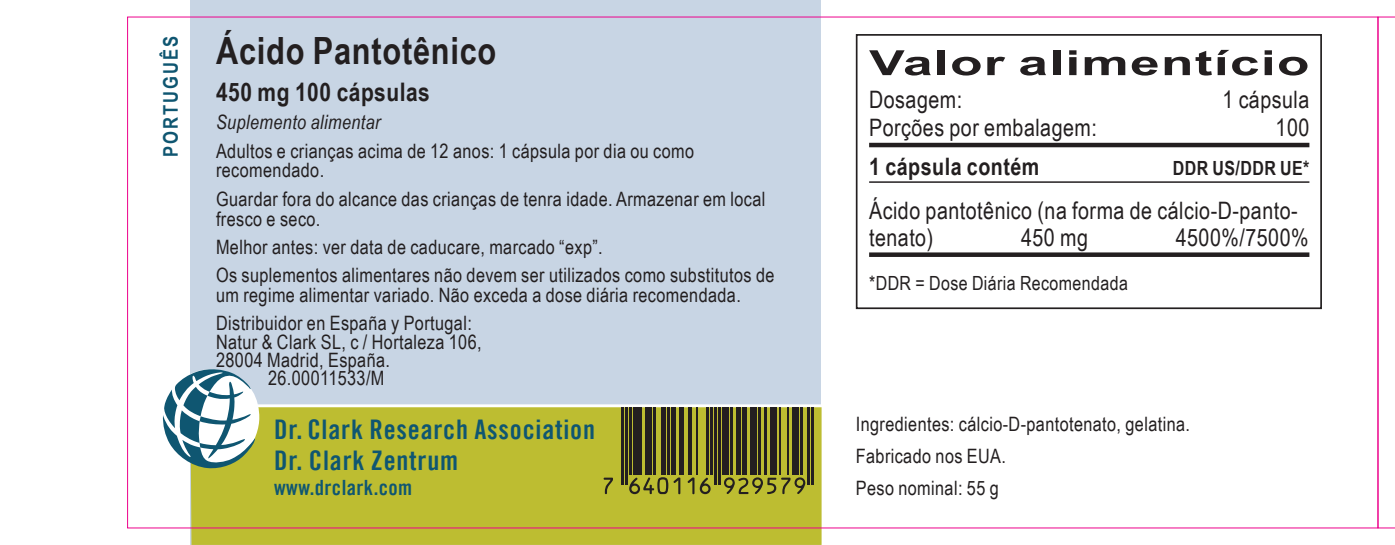
<style>
.page{position:relative;width:1395px;height:545px;background:#fff}
.page>*{position:absolute;margin:0;border:0;box-sizing:border-box;transform-origin:0 0}
.t1{font:700 37.5px "Arial Narrow";letter-spacing:.02em;color:#231f20}
.t2{font:700 34.8px "Arial Narrow";letter-spacing:.02em;color:#231f20;scale:1.87 1}
.t3{font:27px/31.2px "Trade Gothic LT Bold Cond Twenty";letter-spacing:.03em;color:#0f5671}
.t4{font:700 25.5px "Arial Narrow";letter-spacing:.02em;color:#231f20}
.t5{font:24px/27px "Arial Narrow";letter-spacing:.02em;color:#231f20}
.t6{font:700 24px "Arial Narrow";letter-spacing:.02em;color:#231f20}
.t7{font:21px "Trade Gothic LT Bold Cond Twenty";letter-spacing:.02em;color:#0f5671}
.t8{font:700 20.1px "Arial Narrow";letter-spacing:.1em;color:#0f5671}
.t9{font:19.8px/19.8px "Arial Narrow";letter-spacing:.02em;color:#231f20}
.t10{font:italic 19.8px "Arial Narrow";letter-spacing:.02em;color:#231f20}
.t11{font:19.5px "Arial Narrow";letter-spacing:.02em;color:#231f20}
.t12{font:700 19.5px "Arial Narrow";letter-spacing:.02em;color:#231f20}
</style>
<div class="page">
<div style="left:190px;top:0;width:631px;height:544px;background:#c8d5e4"></div>
<hr style="left:869px;top:143px;width:440px;height:4px;background:#231f20">
<hr style="left:869px;top:181px;width:440px;height:2px;background:#231f20">
<div style="left:869px;top:252px;width:440px;height:5px;background:#231f20"></div>
<div style="left:856px;top:34px;width:466px;height:275px;border:2px solid #231f20"></div>
<svg style="left:190px;top:469px;width:34px;height:75px;background:#bdbb38"></svg>
<svg style="left:224px;top:404px;width:602px;height:140px;background:#bbb937"></svg>
<svg style="left:162px;top:369px;width:98px;height:100px"></svg>
<svg style="left:603px;top:477px;width:10px;height:16px"></svg>
<hr style="left:621px;top:406px;width:2px;height:78px;background:#231f20">
<hr style="left:625px;top:406px;width:2px;height:78px;background:#231f20">
<hr style="left:629px;top:406px;width:3px;height:68px;background:#231f20">
<div style="left:634px;top:406px;width:8px;height:68px;background:#231f20"></div>
<div style="left:646px;top:406px;width:6px;height:68px;background:#231f20"></div>
<hr style="left:654px;top:406px;width:2px;height:68px;background:#231f20">
<hr style="left:662px;top:406px;width:4px;height:68px;background:#231f20">
<hr style="left:668px;top:406px;width:2px;height:68px;background:#231f20">
<svg style="left:629px;top:477px;width:51px;height:17px"></svg>
<hr style="left:672px;top:406px;width:4px;height:68px;background:#231f20">
<hr style="left:680px;top:406px;width:4px;height:68px;background:#231f20">
<svg style="left:687px;top:477px;width:7px;height:17px"></svg>
<hr style="left:688px;top:406px;width:4px;height:68px;background:#231f20">
<hr style="left:696px;top:406px;width:2px;height:68px;background:#231f20">
<svg style="left:700px;top:477px;width:10px;height:16px"></svg>
<hr style="left:706px;top:406px;width:2px;height:68px;background:#231f20">
<hr style="left:710px;top:406px;width:2px;height:68px;background:#231f20">
<hr style="left:714px;top:406px;width:2px;height:78px;background:#231f20">
<hr style="left:718px;top:406px;width:2px;height:78px;background:#231f20">
<div style="left:722px;top:406px;width:6px;height:68px;background:#231f20"></div>
<hr style="left:730px;top:406px;width:2px;height:68px;background:#231f20">
<hr style="left:736px;top:406px;width:4px;height:68px;background:#231f20">
<div style="left:742px;top:406px;width:5px;height:68px;background:#231f20"></div>
<div style="left:750px;top:406px;width:6px;height:68px;background:#231f20"></div>
<hr style="left:758px;top:406px;width:2px;height:68px;background:#231f20">
<hr style="left:765px;top:406px;width:2px;height:68px;background:#231f20">
<div style="left:771px;top:406px;width:6px;height:68px;background:#231f20"></div>
<hr style="left:779px;top:406px;width:1px;height:68px;background:#231f20">
<hr style="left:787px;top:406px;width:2px;height:68px;background:#231f20">
<svg style="left:724px;top:477px;width:81px;height:16px"></svg>
<div style="left:793px;top:406px;width:6px;height:68px;background:#231f20"></div>
<hr style="left:801px;top:406px;width:2px;height:68px;background:#231f20">
<hr style="left:807px;top:406px;width:2px;height:78px;background:#231f20">
<hr style="left:811px;top:406px;width:2px;height:78px;background:#231f20">
<svg style="left:1377px;top:17px;width:18px;height:511px"></svg>
<p class="t8" style="left:155px;top:157px;width:122px;rotate:-90deg">PORTUGUÊS</p>
<h1 class="t1" style="left:216px;top:22px;width:282px">Ácido Pantotênico</h1>
<p class="t4" style="left:216px;top:73px;width:215px">450 mg 100 cápsulas</p>
<p class="t10" style="left:216px;top:108px;width:166px">Suplemento alimentar</p>
<p class="t9" style="left:216px;top:140px;width:480px">Adultos e crianças acima de 12 anos: 1 cápsula por dia ou como recomendado.</p>
<p class="t9" style="left:216px;top:188px;width:551px">Guardar fora do alcance das crianças de tenra idade. Armazenar em local fresco e seco.</p>
<p class="t9" style="left:216px;top:232px;width:560px;line-height:28.2px">Melhor antes: ver data de caducare, marcado “exp”.<br>Os suplementos alimentares não devem ser utilizados como substitutos de</p>
<p class="t9" style="left:216px;top:280px;width:526px;line-height:28.2px">um regime alimentar variado. Não exceda a dose diária recomendada.<br>Distribuidor en España y Portugal:</p>
<p class="t9" style="left:216px;top:330px;width:267px">Natur &amp; Clark SL, c / Hortaleza 106,</p>
<p class="t9" style="left:216px;top:348px;width:175px">28004 Madrid, España.</p>
<p class="t9" style="left:268px;top:366px;width:118px">26.00011533/M</p>
<h3 class="t3" style="left:274px;top:413px;width:322px">Dr. Clark Research Association<br>Dr. Clark Zentrum</h3>
<p class="t7" style="left:274px;top:475px;width:140px">www.drclark.com</p>
<h2 class="t2" style="left:869px;top:36px;width:237px">Valor alimentício</h2>
<p class="t5" style="left:869px;top:85px;width:95px">Dosagem:</p>
<p class="t5" style="left:1222px;top:85px;width:88px">1 cápsula</p>
<p class="t5" style="left:869px;top:113px;width:229px">Porções por embalagem:</p>
<p class="t5" style="left:1275px;top:113px;width:35px">100</p>
<p class="t6" style="left:869px;top:148px;width:172px">1 cápsula contém</p>
<p class="t12" style="left:1173px;top:153px;width:138px">DDR US/DDR UE*</p>
<p class="t5" style="left:869px;top:195px;width:430px">Ácido pantotênico (na forma de cálcio-D-panto&shy;tenato)</p>
<p class="t5" style="left:1021px;top:222px;width:68px">450 mg</p>
<p class="t5" style="left:1175px;top:222px;width:134px">4500%/7500%</p>
<p class="t11" style="left:869px;top:268px;width:260px">*DDR = Dose Diária Recomendada</p>
<p class="t9" style="left:856px;top:407px;width:336px;line-height:31.8px">Ingredientes: cálcio-D-pantotenato, gelatina.<br>Fabricado nos EUA.<br>Peso nominal: 55 g</p>
</div>
